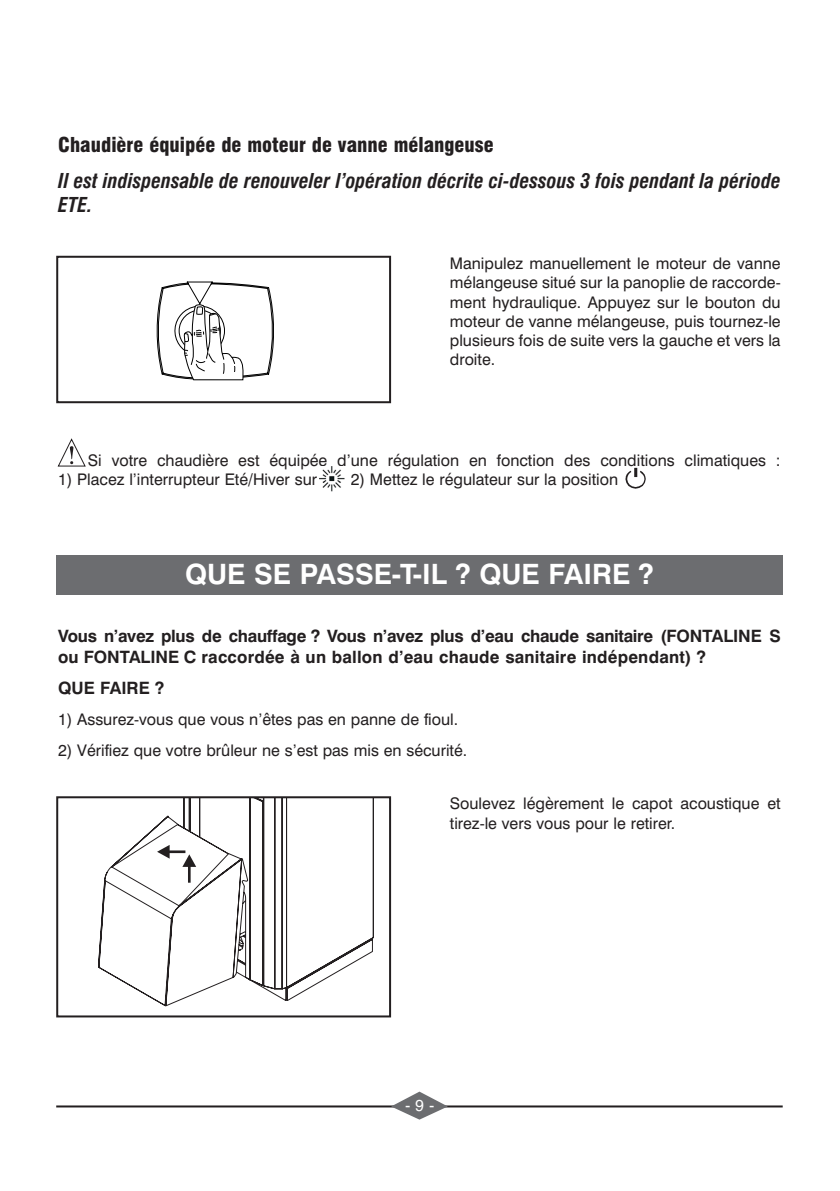
<style>
.page{position:relative;width:840px;height:1191px;background:#fff}
.page>*{position:absolute;margin:0;border:0;box-sizing:border-box;transform-origin:0 0}
.t1{font:700 28px "Swiss 721 BT";color:#fff}
.t2{font:italic 700 condensed 20px/24px "Swiss 721 BT";color:#231f20}
.t3{font:900 condensed 20px "Swiss 721 BT";color:#231f20}
.t4{font:700 17px/20.4px "Swiss 721 BT";letter-spacing:-.005em;color:#231f20}
.t5{font:16px/19.2px "Swiss 721 BT";color:#231f20;text-align:justify}
.t6{font:16px "Helvetica";color:#fff}
</style>
<div class="page">
<hr style="left:56px;top:1105px;width:726px;height:2px;background:#231f20">
<svg style="left:391px;top:1091px;width:56px;height:28px"></svg>
<svg style="left:57px;top:438px;width:29px;height:29px"></svg>
<img style="left:319px;top:466px;width:26px;height:26px">
<img style="left:625px;top:467px;width:20px;height:22px">
<div style="left:56px;top:256px;width:335px;height:147px;border:2px solid #231f20"></div>
<svg style="left:157px;top:281px;width:117px;height:99px"></svg>
<svg style="left:98px;top:799px;width:276px;height:207px"></svg>
<div style="left:56px;top:796px;width:335px;height:221px;border:2px solid #231f20"></div>
<div style="left:56px;top:554px;width:726px;height:40px;background:#6c6d70"></div>
<p class="t3" style="left:58px;top:137px;width:437px">Chaudière équipée de moteur de vanne mélangeuse</p>
<p class="t2" style="left:58px;top:170px;width:723px">Il est indispensable de renouveler l’opération décrite ci-dessous 3 fois pendant la période<br>ETE.</p>
<p class="t5" style="left:449px;top:255px;width:332px">Manipulez manuellement le moteur de vanne mélangeuse situé sur la panoplie de raccorde&shy;ment hydraulique. Appuyez sur le bouton du moteur de vanne mélangeuse, puis tournez-le plusieurs fois de suite vers la gauche et vers la droite.</p>
<p class="t5" style="left:88px;top:452px;width:694px">Si votre chaudière est équipée d’une régulation en fonction des conditions climatiques :</p>
<p class="t5" style="left:58px;top:471px;width:260px">1) Placez l’interrupteur Eté/Hiver sur</p>
<p class="t5" style="left:351px;top:471px;width:268px">2) Mettez le régulateur sur la position</p>
<h1 class="t1" style="left:185px;top:562px;width:470px">QUE SE PASSE-T-IL ? QUE FAIRE ?</h1>
<p class="t4" style="left:58px;top:628px;width:723px">Vous n’avez plus de chauffage ? Vous n’avez plus d’eau chaude sanitaire (FONTALINE S ou FONTALINE C raccordée à un ballon d’eau chaude sanitaire indépendant) ?</p>
<p class="t4" style="left:58px;top:680px;width:107px">QUE FAIRE ?</p>
<p class="t5" style="left:58px;top:711px;width:401px">1) Assurez-vous que vous n’êtes pas en panne de fioul.</p>
<p class="t5" style="left:58px;top:742px;width:410px">2) Vérifiez que votre brûleur ne s’est pas mis en sécurité.</p>
<p class="t5" style="left:449px;top:795px;width:332px">Soulevez légèrement le capot acoustique et tirez-le vers vous pour le retirer.</p>
<p class="t6" style="left:405px;top:1099px;width:31px">- 9 -</p>
</div>
